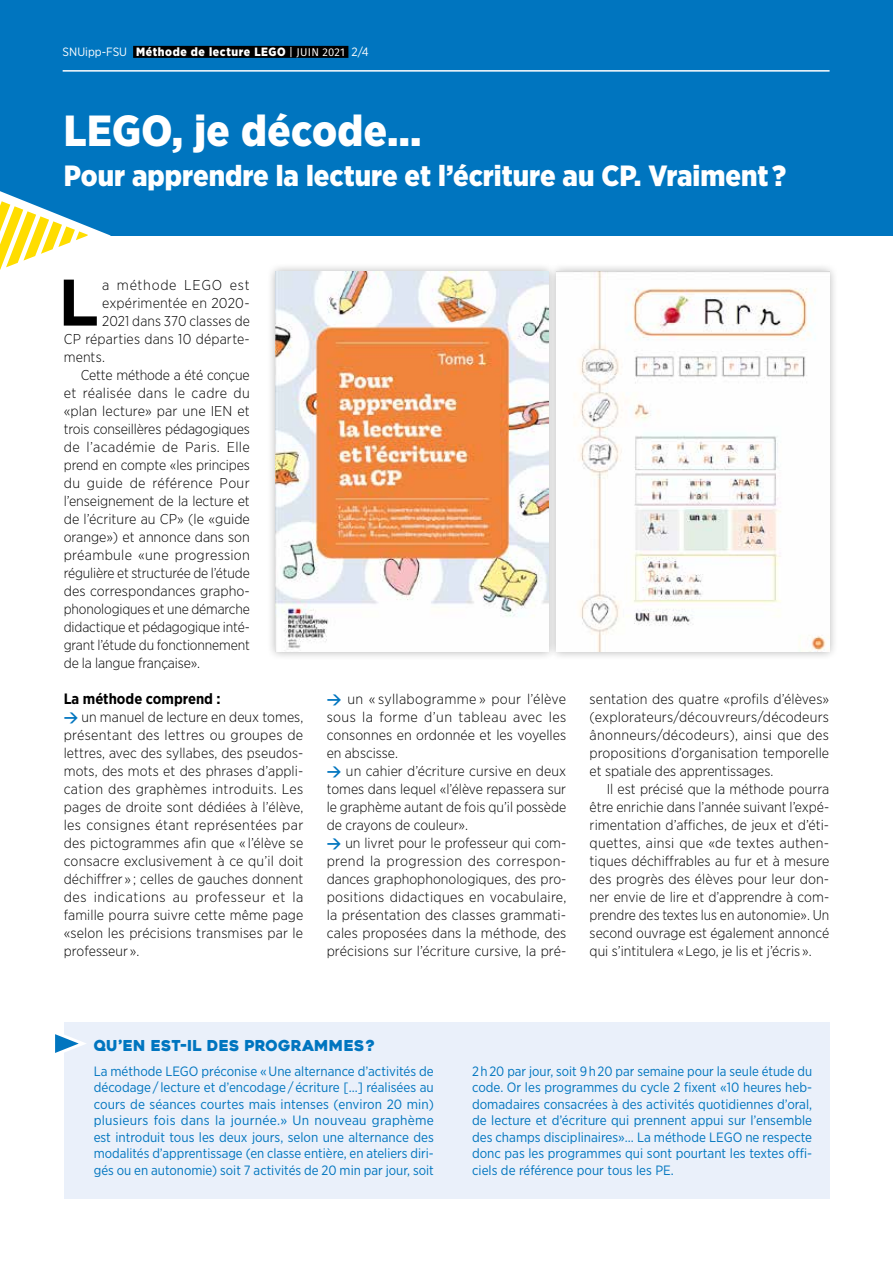
<style>
.page{position:relative;width:893px;height:1263px;background:#fff}
.page>*{position:absolute;margin:0;border:0;box-sizing:border-box;transform-origin:0 0}
.t1{font:700 65.7px "Gotham";color:#000}
.t2{font:900 43.5px "Gotham Narrow";letter-spacing:.01em;color:#fff}
.t3{font:900 29.25px "Gotham Narrow";color:#fff}
.t4{font:15px "Heavitas";letter-spacing:.01em;color:#0075bf}
.t5{font:700 15px "Gotham Narrow";color:#000}
.t6{font:300 14.25px/18px "Gotham Narrow";color:#000;text-align:justify}
.t7{font:300 14.25px "Gotham Narrow";letter-spacing:.02em;color:#000}
.t8{font:300 14.25px "Gotham Narrow";letter-spacing:.025em;color:#000}
.t9{font:300 14.25px "Gotham Narrow";letter-spacing:.05em;color:#000}
.t10{font:13.5px/16.5px "Gotham Narrow";color:#0075bf;text-align:justify}
.t11{font:900 12px "Gotham Narrow";letter-spacing:.05em;color:#fff}
.s1{font-weight:400}
.s2{font-family:"Fira Sans";font-weight:400;font-size:11.25px}
.s3{font-family:"DINOT";font-weight:700;color:#0075bf}
</style>
<div class="page">
<div style="left:266px;top:263px;width:291px;height:398px;background:#000;opacity:.3"></div>
<img style="left:275px;top:272px;width:272px;height:380px">
<div style="left:547px;top:263px;width:291px;height:398px;background:#000;opacity:.3"></div>
<img style="left:556px;top:272px;width:273px;height:380px">
<div style="left:64px;top:1022px;width:765px;height:177px;background:#eaf0fa"></div>
<svg style="left:55px;top:1034px;width:31px;height:19px"></svg>
<div style="left:0;top:0;width:893px;height:236px;background:#0075bf"></div>
<hr style="left:63px;top:70px;width:767px;height:2px;background:#fff">
<div style="left:133px;top:46px;width:215px;height:12px;background:#000"></div>
<svg style="left:0;top:191px;width:111px;height:79px"></svg>
<p class="t11" style="left:63px;top:44px;width:308px"><span class="s1">SNUipp-FSU</span> Méthode de lecture LEGO <span class="s2">| JUIN 2021</span> <span class="s1">2/4</span></p>
<h2 class="t2" style="left:64px;top:102px;width:359px">LEGO, je décode…</h2>
<h3 class="t3" style="left:64px;top:156px;width:724px">Pour apprendre la lecture et l’écriture au CP. Vraiment ?</h3>
<h1 class="t1" style="left:58px;top:259px;width:42px">L</h1>
<p class="t9" style="left:102px;top:276px;width:149px">a méthode LEGO est</p>
<p class="t6" style="left:102px;top:293px;width:149px">expérimentée en 2020-</p>
<p class="t6" style="left:102px;top:311px;width:149px">2021 dans 370 classes de</p>
<p class="t6" style="left:64px;top:329px;width:188px">CP réparties dans 10 départe-</p>
<p class="t6" style="left:64px;top:347px;width:43px">ments.</p>
<p class="t6" style="left:81px;top:365px;width:171px">Cette méthode a été conçue</p>
<p class="t7" style="left:64px;top:384px;width:188px">et réalisée dans le cadre du</p>
<p class="t6" style="left:64px;top:401px;width:188px">«plan lecture» par une IEN et</p>
<p class="t6" style="left:64px;top:419px;width:188px">trois conseillères pédagogiques</p>
<p class="t8" style="left:64px;top:438px;width:188px">de l’académie de Paris. Elle</p>
<p class="t6" style="left:64px;top:455px;width:188px">prend en compte «les principes</p>
<p class="t8" style="left:64px;top:474px;width:187px">du guide de référence Pour</p>
<p class="t6" style="left:64px;top:491px;width:188px">l’enseignement de la lecture et</p>
<p class="t6" style="left:64px;top:509px;width:188px">de l’écriture au CP» (le «guide</p>
<p class="t6" style="left:64px;top:527px;width:187px">orange») et annonce dans son</p>
<p class="t7" style="left:64px;top:546px;width:188px">préambule «une progression</p>
<p class="t6" style="left:64px;top:563px;width:188px">régulière et structurée de l’étude</p>
<p class="t6" style="left:64px;top:581px;width:188px">des correspondances grapho-</p>
<p class="t6" style="left:64px;top:599px;width:188px">phonologiques et une démarche</p>
<p class="t6" style="left:64px;top:617px;width:188px">didactique et pédagogique inté-</p>
<p class="t6" style="left:64px;top:635px;width:188px">grant l’étude du fonctionnement</p>
<p class="t6" style="left:64px;top:653px;width:138px">de la langue française».</p>
<p class="t5" style="left:64px;top:689px;width:158px">La méthode comprend :</p>
<p class="t6" style="left:64px;top:707px;width:241px"><span class="s3">→</span> un manuel de lecture en deux tomes, présentant des lettres ou groupes de lettres, avec des syllabes, des pseudos&shy;mots, des mots et des phrases d’appli&shy;cation des graphèmes introduits. Les pages de droite sont dédiées à l’élève, les consignes étant représentées par des pictogrammes afin que « l’élève se consacre exclusivement à ce qu’il doit déchiffrer » ; celles de gauches donnent des indications au professeur et la famille pourra suivre cette même page «selon les précisions transmises par le professeur ».</p>
<p class="t6" style="left:327px;top:689px;width:241px"><span class="s3">→</span> un « syllabogramme » pour l’élève sous la forme d’un tableau avec les consonnes en ordonnée et les voyelles en abscisse.</p>
<p class="t6" style="left:327px;top:761px;width:241px"><span class="s3">→</span> un cahier d’écriture cursive en deux tomes dans lequel «l’élève repassera sur le graphème autant de fois qu’il possède de crayons de couleur».</p>
<p class="t6" style="left:327px;top:833px;width:241px"><span class="s3">→</span> un livret pour le professeur qui com&shy;prend la progression des correspon&shy;dances graphophonologiques, des pro&shy;positions didactiques en vocabulaire, la présentation des classes grammati&shy;cales proposées dans la méthode, des précisions sur l’écriture cursive, la pré-</p>
<p class="t6" style="left:590px;top:689px;width:241px">sentation des quatre «profils d’élèves» (explorateurs/découvreurs/décodeurs ânonneurs/décodeurs), ainsi que des propositions d’organisation temporelle et spatiale des apprentissages.</p>
<p class="t6" style="left:590px;top:779px;width:241px;text-indent:17px">Il est précisé que la méthode pourra être enrichie dans l’année suivant l’expé&shy;rimentation d’affiches, de jeux et d’éti&shy;quettes, ainsi que «de textes authen&shy;tiques déchiffrables au fur et à mesure des progrès des élèves pour leur don&shy;ner envie de lire et d’apprendre à com&shy;prendre des textes lus en autonomie». Un second ouvrage est également annoncé qui s’intitulera « Lego, je lis et j’écris ».</p>
<p class="t4" style="left:94px;top:1036px;width:283px">QU’EN EST-IL DES PROGRAMMES?</p>
<p class="t10" style="left:94px;top:1062px;width:342px">La méthode LEGO préconise « Une alternance d’activités de décodage / lecture et d’encodage / écriture […] réalisées au cours de séances courtes mais intenses (environ 20 min) plusieurs fois dans la journée.» Un nouveau graphème est introduit tous les deux jours, selon une alternance des modalités d’apprentissage (en classe entière, en ateliers diri&shy;gés ou en autonomie) soit 7 activités de 20 min par jour, soit</p>
<p class="t10" style="left:472px;top:1062px;width:342px">2 h 20 par jour, soit 9 h 20 par semaine pour la seule étude du code. Or les programmes du cycle 2 fixent «10 heures heb&shy;domadaires consacrées à des activités quotidiennes d’oral, de lecture et d’écriture qui prennent appui sur l’ensemble des champs disciplinaires»… La méthode LEGO ne respecte donc pas les programmes qui sont pourtant les textes offi&shy;ciels de référence pour tous les PE.</p>
</div>
